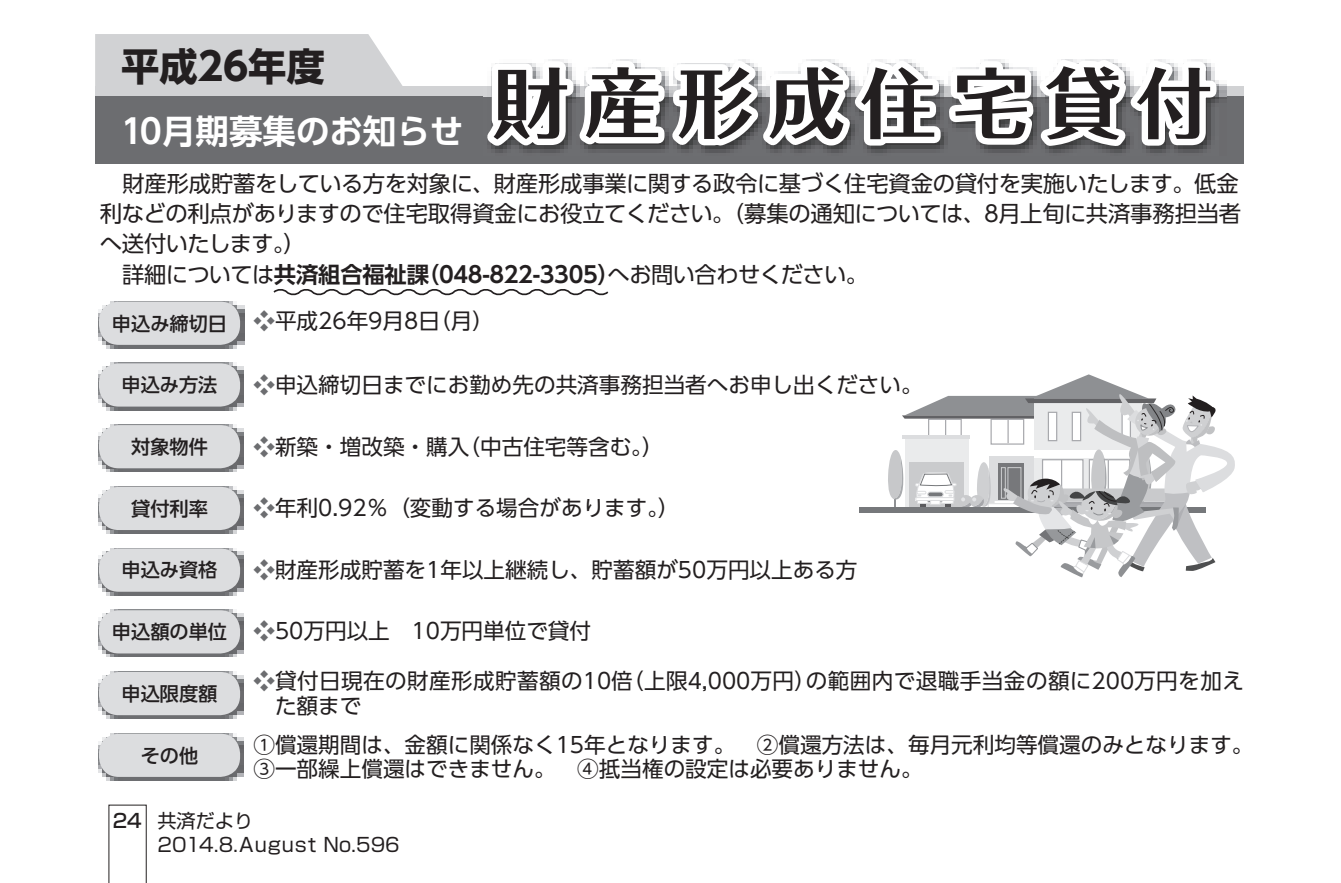
<style>
.page{position:relative;width:1341px;height:883px;background:#fff}
.page>*{position:absolute;margin:0;border:0;box-sizing:border-box;transform-origin:0 0}
.t1{font:76.5px "Folk Pro Bold 90 pv RKSJ H";letter-spacing:.2em;color:#231f20}
.t2{font:38.25px "UD Shin Go Pr 6 Bold 90 pv RKSJ H";color:#231f20}
.t3{font:33.52px "UD Shin Go Pro De Bold 90 pv RKSJ H";color:#fff}
.t4{font:22.28px/30.4px "UD Shin Go Pro Regular 90 pv RKSJ H";letter-spacing:-.015em;color:#231f20;text-align:justify}
.t5{font:22.28px "UD Shin Go Pro De Bold 90 pv RKSJ H";letter-spacing:-.015em;color:#231f20}
.t6{font:21.6px/24.5px "UD Shin Go Pro Regular 90 pv RKSJ H";color:#231f20}
.t7{font:21.6px/24.5px "UD Shin Go Pro Regular 90 pv RKSJ H";letter-spacing:.02em;color:#231f20}
.t8{font:19.12px "UD Shin Go Pro Medium 90 pv RKSJ H";color:#231f20}
.t9{font:19.12px/23.8px "Shin Go Pro Regular 90 pv RKSJ H";color:#231f20}
.s1{font-family:"UD Shin Go Pro Regular 90 pv RKSJ H"}
.s2{color:#6c6d70}
.s3{font-family:"Shin Go Pro Medium 90 pv RKSJ H"}
</style>
<div class="page">
<img style="left:98px;top:301px;width:146px;height:47px">
<div style="left:99px;top:301px;width:141px;height:44px;background:#dcdddf;border-radius:20px"></div>
<img style="left:99px;top:363px;width:145px;height:47px">
<div style="left:99px;top:363px;width:141px;height:43px;background:#dcdddf;border-radius:20px"></div>
<img style="left:99px;top:424px;width:145px;height:48px">
<div style="left:99px;top:425px;width:141px;height:43px;background:#dcdddf;border-radius:20px"></div>
<img style="left:99px;top:486px;width:145px;height:47px">
<div style="left:99px;top:487px;width:141px;height:43px;background:#dcdddf;border-radius:20px"></div>
<img style="left:99px;top:548px;width:145px;height:47px">
<div style="left:99px;top:548px;width:141px;height:43px;background:#dcdddf;border-radius:20px"></div>
<img style="left:99px;top:609px;width:145px;height:48px">
<div style="left:99px;top:610px;width:141px;height:43px;background:#dcdddf;border-radius:20px"></div>
<img style="left:99px;top:671px;width:145px;height:47px">
<div style="left:99px;top:672px;width:141px;height:43px;background:#dcdddf;border-radius:20px"></div>
<img style="left:99px;top:733px;width:145px;height:47px">
<div style="left:99px;top:733px;width:141px;height:43px;background:#dcdddf;border-radius:20px"></div>
<div style="left:95px;top:87px;width:1148px;height:77px;background:#6c6d70"></div>
<svg style="left:273px;top:289px;width:336px;height:7px"></svg>
<svg style="left:887px;top:374px;width:348px;height:203px"></svg>
<svg style="left:95px;top:34px;width:314px;height:53px;background:#d4d5d7"></svg>
<div style="left:95px;top:87px;width:1148px;height:9px;background:#d1d2d4"></div>
<svg style="left:443px;top:59px;width:780px;height:94px"></svg>
<svg style="left:108px;top:804px;width:39px;height:78px"></svg>
<h2 class="t2" style="left:121px;top:53px;width:205px">平成26年度</h2>
<h3 class="t3" style="left:121px;top:119px;width:344px">10月期募集のお知らせ</h3>
<h1 class="t1" style="left:493px;top:75px;width:721px">財産形成住宅貸付</h1>
<p class="t4" style="left:100px;top:171px;width:1143px">　財産形成貯蓄をしている方を対象に、財産形成事業に関する政令に基づく住宅資金の貸付を実施いたします。低金利などの利点がありますので住宅取得資金にお役立てください。（募集の通知については、8月上旬に共済事務担当者へ送付いたします。）</p>
<p class="t5" style="left:100px;top:266px;width:769px"><span class="s1">　詳細については</span>共済組合福祉課（048-822-3305）<span class="s1">へお問い合わせください。</span></p>
<p class="t6" style="left:253px;top:312px;width:242px"><span class="s2">❖</span>平成26年9月8日（月）</p>
<p class="t8" style="left:112px;top:316px;width:117px">申込み締切日</p>
<p class="t8" style="left:122px;top:378px;width:97px">申込み方法</p>
<p class="t6" style="left:253px;top:375px;width:671px"><span class="s2">❖</span>申込締切日までにお勤め先の共済事務担当者へお申し出ください。</p>
<p class="t8" style="left:131px;top:439px;width:78px">対象物件</p>
<p class="t6" style="left:253px;top:437px;width:412px"><span class="s2">❖</span>新築・増改築・購入（中古住宅等含む。）</p>
<p class="t8" style="left:131px;top:501px;width:78px">貸付利率</p>
<p class="t6" style="left:253px;top:498px;width:428px"><span class="s2">❖</span>年利0.92％（変動する場合があります。）</p>
<p class="t8" style="left:122px;top:563px;width:97px">申込み資格</p>
<p class="t6" style="left:253px;top:560px;width:605px"><span class="s2">❖</span>財産形成貯蓄を1年以上継続し、貯蓄額が50万円以上ある方</p>
<p class="t8" style="left:112px;top:624px;width:117px">申込額の単位</p>
<p class="t6" style="left:253px;top:621px;width:339px"><span class="s2">❖</span>50万円以上　10万円単位で貸付</p>
<p class="t8" style="left:122px;top:686px;width:97px">申込限度額</p>
<p class="t7" style="left:275px;top:671px;width:970px;text-indent:-22px"><span class="s2">❖</span> 貸付日現在の財産形成貯蓄額の10倍（上限4,000万円）の範囲内で退職手当金の額に200万円を加えた額まで</p>
<p class="t8" style="left:141px;top:748px;width:59px">その他</p>
<p class="t6" style="left:253px;top:735px;width:1001px">①償還期間は、金額に関係なく15年となります。　②償還方法は、毎月元利均等償還のみとなります。<br>③一部繰上償還はできません。　④抵当権の設定は必要ありません。</p>
<p class="t9" style="left:157px;top:811px;width:244px;text-indent:-45px"><span class="s3">24</span> 共済だより<br>2014.8.August No.596</p>
</div>
